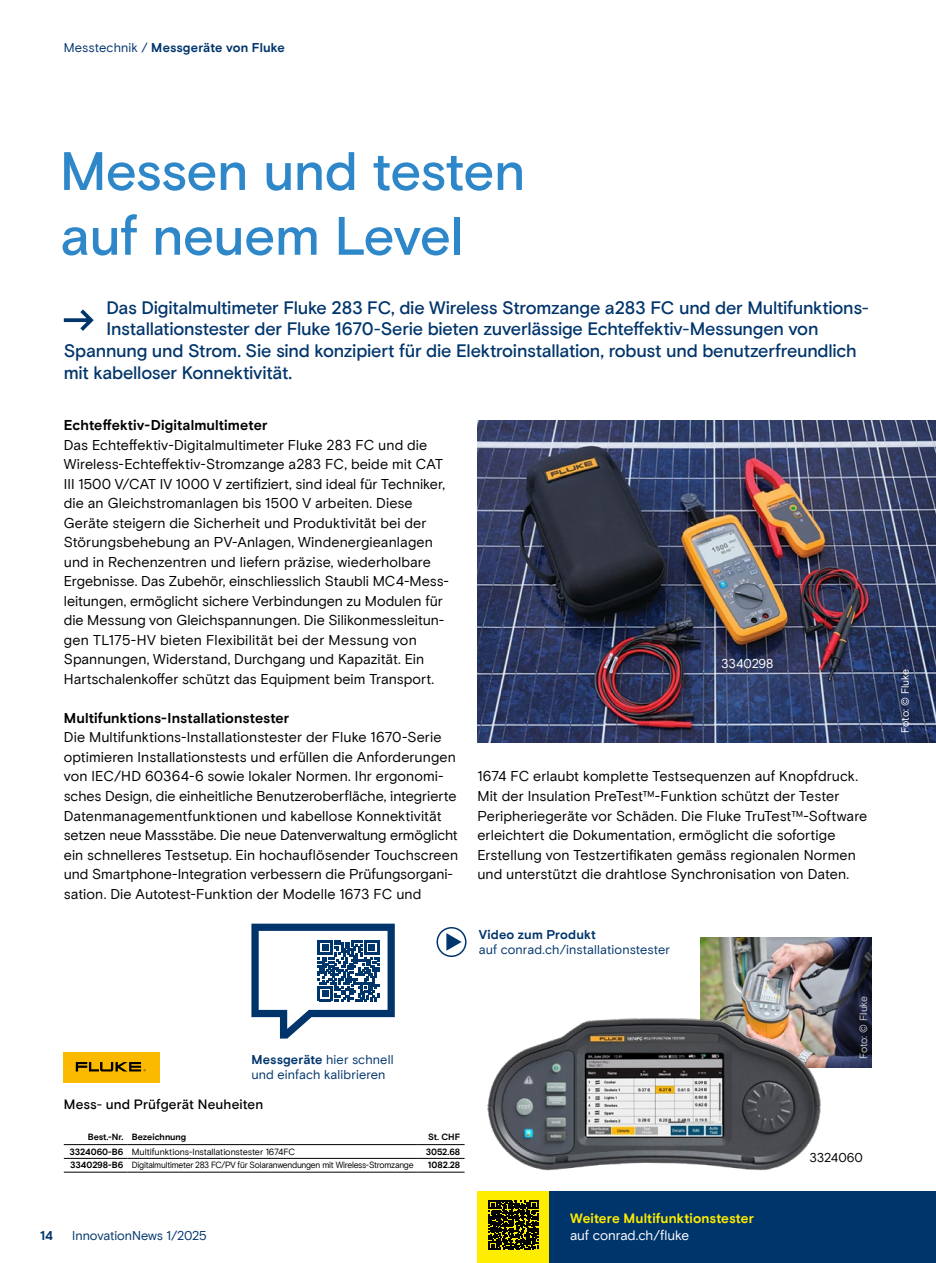
<style>
.page{position:relative;width:936px;height:1263px;background:#fff}
.page>*{position:absolute;margin:0;border:0;box-sizing:border-box;transform-origin:0 0}
.Inno_Headline_36pt_blau{font:500 54px/64.8px "Conrad Basis";letter-spacing:-.015em;color:#2e87c8}
.Inno_Einleitung_dblau{font:500 18px "Conrad Basis";letter-spacing:-.015em;color:#00356c}
.Inno_Fließtext_schwarz{font:14.25px/19.5px "Conrad Basis";letter-spacing:.005em;color:#000}
.Inno_Fließtext_schwarz-2{font:700 14.25px "Conrad Basis";letter-spacing:.005em;color:#000}
.Inno_Text_QR-Code-Kasten_gelb{font:700 13.5px "Conrad Basis";letter-spacing:.01em;color:#ffed00}
.Inno_Produkttext_schwarz{font:500 13.5px "Conrad Basis";letter-spacing:.01em;color:#000}
.Inno_Text_QR-Code-Kasten_weiss{font:13.5px "Conrad Basis";letter-spacing:-.005em;color:#fff}
.Inno_Mehrwert_Service_Link_dblau{font:12.75px/15px "Conrad Basis";letter-spacing:.01em;color:#00356c}
.Inno_Kopfzeile_Branche_Thema_links_dblau{font:700 12.75px "Conrad Basis";letter-spacing:.015em;color:#00356c}
.Inno_FZ_Ausgabe_dblau{font:12.75px "Conrad Basis";letter-spacing:-.005em;color:#00356c}
.Inno_BU_Igelung_weiss{font:12.75px "Conrad Basis";color:#fff}
.Inno_BU_Igelung_weiss-2{font:12.75px "Conrad Basis";color:#000}
.Inno_Pagina_links_dblau{font:700 12.75px "Conrad Basis";color:#00356c}
.Inno_Bildnachweis_schwarz{font:10.5px "Conrad Basis";letter-spacing:-.02em;color:#fff}
.Artikelnummer{font:9px "Conrad Basis";letter-spacing:-.03em;color:#000;scale:.95 1}
.Attribut{font:9px "Conrad Basis";letter-spacing:-.005em;color:#000}
.Artikelnummer-2{font:700 9px "Conrad Basis";color:#000}
.Preis_FEHLER{font:700 9px "Conrad Basis";color:#000}
.AttributKopf{font:700 9px "Conrad Basis";letter-spacing:-.005em;color:#000}
.BestNrKopf{font:700 9px "Conrad Basis";letter-spacing:-.01em;color:#000}
.Preiskopf{font:700 9px "Conrad Basis";color:#000}
.s1{font-weight:400}
.s2{font-weight:700}
</style>
<div class="page">
<img style="left:477px;top:420px;width:458px;height:322px">
<img style="left:701px;top:937px;width:170px;height:131px">
<div style="left:549px;top:1191px;width:386px;height:72px;background:#00356c"></div>
<div style="left:477px;top:1191px;width:72px;height:72px;background:#ffed00"></div>
<svg style="left:489px;top:1200px;width:49px;height:50px"></svg>
<svg style="left:64px;top:309px;width:30px;height:22px"></svg>
<img style="left:487px;top:1015px;width:339px;height:156px">
<div style="left:64px;top:1052px;width:96px;height:31px;background:#fbba00"></div>
<svg style="left:76px;top:1062px;width:70px;height:9px"></svg>
<svg style="left:251px;top:924px;width:144px;height:114px"></svg>
<hr style="left:64px;top:1144px;width:64px;height:1px;background:#000">
<hr style="left:128px;top:1144px;width:290px;height:1px;background:#000">
<hr style="left:418px;top:1144px;width:46px;height:1px;background:#000">
<hr style="left:64px;top:1158px;width:64px;height:1px;background:#000">
<hr style="left:64px;top:1172px;width:64px;height:1px;background:#000">
<hr style="left:128px;top:1158px;width:290px;height:1px;background:#000">
<hr style="left:128px;top:1172px;width:290px;height:1px;background:#000">
<hr style="left:418px;top:1158px;width:46px;height:1px;background:#000">
<hr style="left:418px;top:1172px;width:46px;height:1px;background:#000">
<div style="left:436px;top:927px;width:30px;height:30px;border:2px solid #00356c;border-radius:50%"></div>
<svg style="left:446px;top:932px;width:16px;height:20px"></svg>
<p class="Inno_Kopfzeile_Branche_Thema_links_dblau" style="left:64px;top:40px;width:222px"><span class="s1">Messtechnik /</span> Messgeräte von Fluke</p>
<p class="Inno_Headline_36pt_blau" style="left:60px;top:140px;width:467px">Messen und testen auf neuem Level</p>
<p class="Inno_Einleitung_dblau" style="left:106px;top:297px;width:764px">Das Digitalmultimeter Fluke 283 FC, die Wireless Stromzange a283 FC und der Multifunktions-</p>
<p class="Inno_Einleitung_dblau" style="left:106px;top:319px;width:713px">Installationstester der Fluke 1670-Serie bieten zuverlässige Echteffektiv-Messungen von</p>
<p class="Inno_Einleitung_dblau" style="left:64px;top:340px;width:794px">Spannung und Strom. Sie sind konzipiert für die Elektroinstallation, robust und benutzerfreundlich</p>
<p class="Inno_Einleitung_dblau" style="left:64px;top:362px;width:230px">mit kabelloser Konnektivität.</p>
<p class="Inno_Fließtext_schwarz-2" style="left:64px;top:417px;width:205px">Echteffektiv-Digitalmultimeter</p>
<p class="Inno_Fließtext_schwarz" style="left:64px;top:435px;width:385px">Das Echteffektiv-Digitalmultimeter Fluke 283 FC und die Wireless-Echteffektiv-Stromzange a283 FC, beide mit CAT III 1500 V/CAT IV 1000 V zertifiziert, sind ideal für Techniker, die an Gleichstromanlagen bis 1500 V arbeiten. Diese Geräte steigern die Sicherheit und Produktivität bei der Störungsbehebung an PV-Anlagen, Windenergieanlagen und in Rechenzentren und liefern präzise, wiederholbare Ergebnisse. Das Zubehör, einschliesslich Staubli MC4-Mess‑ leitungen, ermöglicht sichere Verbindungen zu Modulen für die Messung von Gleichspannungen. Die Silikonmessleitun&shy;gen TL175-HV bieten Flexibilität bei der Messung von Spannungen, Widerstand, Durchgang und Kapazität. Ein Hartschalenkoffer schützt das Equipment beim Transport.</p>
<p class="Inno_Fließtext_schwarz-2" style="left:64px;top:710px;width:227px">Multifunktions-Installationstester</p>
<p class="Inno_Fließtext_schwarz" style="left:64px;top:728px;width:396px">Die Multifunktions-Installationstester der Fluke 1670-Serie optimieren Installationstests und erfüllen die Anforderungen von IEC/HD 60364-6 sowie lokaler Normen. Ihr ergonomi&shy;sches Design, die einheitliche Benutzeroberfläche, integrierte Datenmanagementfunktionen und kabellose Konnektivität setzen neue Massstäbe. Die neue Datenverwaltung ermöglicht ein schnelleres Testsetup. Ein hochauflösender Touchscreen und Smartphone-Integration verbessern die Prüfungsorgani&shy;sation. Die Autotest-Funktion der Modelle 1673 FC und</p>
<p class="Inno_Mehrwert_Service_Link_dblau" style="left:251px;top:1052px;width:144px"><span class="s2">Messgeräte</span> hier schnell und einfach kalibrieren</p>
<p class="Inno_Produkttext_schwarz" style="left:64px;top:1096px;width:201px">Mess- und Prüfgerät Neuheiten</p>
<p class="BestNrKopf" style="left:88px;top:1132px;width:37px">Best.-Nr.</p>
<p class="AttributKopf" style="left:132px;top:1132px;width:56px">Bezeichnung</p>
<p class="Preiskopf" style="left:428px;top:1132px;width:34px">St. CHF</p>
<p class="Artikelnummer-2" style="left:69px;top:1146px;width:55px">3324060-B6</p>
<p class="Attribut" style="left:132px;top:1146px;width:165px">Multifunktions-Installationstester 1674FC</p>
<p class="Preis_FEHLER" style="left:426px;top:1146px;width:36px">3052.68</p>
<p class="Artikelnummer-2" style="left:70px;top:1160px;width:55px">3340298-B6</p>
<p class="Artikelnummer" style="left:132px;top:1160px;width:298px">Digitalmultimeter 283 FC/PV für Solaranwendungen mit Wireless-Stromzange</p>
<p class="Preis_FEHLER" style="left:428px;top:1160px;width:34px">1082.28</p>
<p class="Inno_Pagina_links_dblau" style="left:40px;top:1228px;width:14px">14</p>
<p class="Inno_FZ_Ausgabe_dblau" style="left:72px;top:1228px;width:136px">InnovationNews 1/2025</p>
<p class="Inno_BU_Igelung_weiss" style="left:721px;top:656px;width:54px">3340298</p>
<p class="Inno_Fließtext_schwarz" style="left:477px;top:767px;width:391px">1674 FC erlaubt komplette Testsequenzen auf Knopfdruck.<br>Mit der Insulation PreTest™-Funktion schützt der Tester Peripheriegeräte vor Schäden. Die Fluke TruTest™-Software erleichtert die Dokumentation, ermöglicht die sofortige Erstellung von Testzertifikaten gemäss regionalen Normen und unterstützt die drahtlose Synchronisation von Daten.</p>
<p class="Inno_Kopfzeile_Branche_Thema_links_dblau" style="left:479px;top:927px;width:119px">Video zum Produkt</p>
<p class="Inno_Mehrwert_Service_Link_dblau" style="left:479px;top:942px;width:193px">auf conrad.ch/installationstester</p>
<p class="Inno_Text_QR-Code-Kasten_gelb" style="left:570px;top:1210px;width:185px">Weitere Multifunktionstester</p>
<p class="Inno_Text_QR-Code-Kasten_weiss" style="left:570px;top:1227px;width:120px">auf conrad.ch/fluke</p>
<p class="Inno_Bildnachweis_schwarz" style="left:857px;top:1059px;width:65px;rotate:-90deg">Foto: © Fluke</p>
<p class="Inno_BU_Igelung_weiss-2" style="left:809px;top:1150px;width:55px">3324060</p>
<p class="Inno_Bildnachweis_schwarz" style="left:898px;top:733px;width:65px;rotate:-90deg">Foto: © Fluke</p>
</div>
